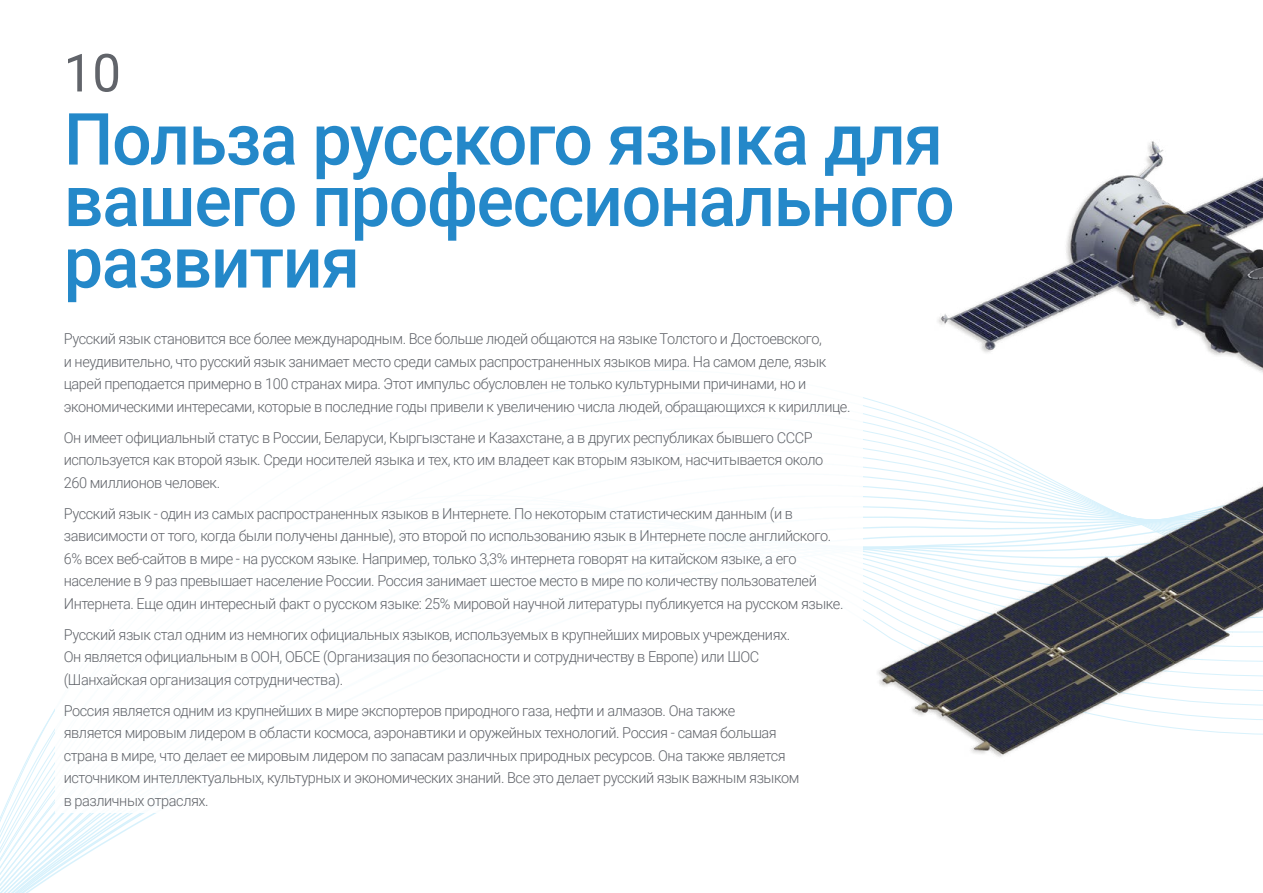
<style>
.page{position:relative;width:1263px;height:893px;background:#fff}
.page>*{position:absolute;margin:0;border:0;box-sizing:border-box;transform-origin:0 0}
.t1{font:500 72px/61.5px "Roboto";letter-spacing:-.02em;color:#2488c9}
.t2{font:52.5px "Roboto";color:#61646a}
.t3{font:300 15px/22.5px "Roboto";letter-spacing:-.03em;color:#61646a}
</style>
<div class="page">
<svg style="left:0;top:709px;width:156px;height:184px"></svg>
<div style="left:55px;top:318px;width:808px;height:494px;background:#fff"></div>
<img style="left:863px;top:141px;width:400px;height:616px">
<h2 class="t2" style="left:64px;top:36px;width:59px">10</h2>
<h1 class="t1" style="left:64px;top:106px;width:892px">Польза русского языка для вашего профессионального развития</h1>
<p class="t3" style="left:64px;top:327px;width:788px">Русский язык становится все более международным. Все больше людей общаются на языке Толстого и Достоевского,<br>и неудивительно, что русский язык занимает место среди самых распространенных языков мира. На самом деле, язык царей преподается примерно в 100 странах мира. Этот импульс обусловлен не только культурными причинами, но и экономическими интересами, которые в последние годы привели к увеличению числа людей, обращающихся к кириллице.</p>
<p class="t3" style="left:64px;top:425px;width:761px">Он имеет официальный статус в России, Беларуси, Кыргызстане и Казахстане, а в других республиках бывшего СССР используется как второй язык. Среди носителей языка и тех, кто им владеет как вторым языком, насчитывается около<br>260 миллионов человек.</p>
<p class="t3" style="left:64px;top:501px;width:781px">Русский язык - один из самых распространенных языков в Интернете. По некоторым статистическим данным (и в зависимости от того, когда были получены данные), это второй по использованию язык в Интернете после английского.<br>6% всех веб-сайтов в мире - на русском языке. Например, только 3,3% интернета говорят на китайском языке, а его население в 9 раз превышает население России. Россия занимает шестое место в мире по количеству пользователей Интернета. Еще один интересный факт о русском языке: 25% мировой научной литературы публикуется на русском языке.</p>
<p class="t3" style="left:64px;top:622px;width:728px">Русский язык стал одним из немногих официальных языков, используемых в крупнейших мировых учреждениях.<br>Он является официальным в ООН, ОБСЕ (Организация по безопасности и сотрудничеству в Европе) или ШОС (Шанхайская организация сотрудничества).</p>
<p class="t3" style="left:64px;top:698px;width:737px">Россия является одним из крупнейших в мире экспортеров природного газа, нефти и алмазов. Она также<br>является мировым лидером в области космоса, аэронавтики и оружейных технологий. Россия - самая большая страна в мире, что делает ее мировым лидером по запасам различных природных ресурсов. Она также является источником интеллектуальных, культурных и экономических знаний. Все это делает русский язык важным языком в различных отраслях.</p>
</div>
